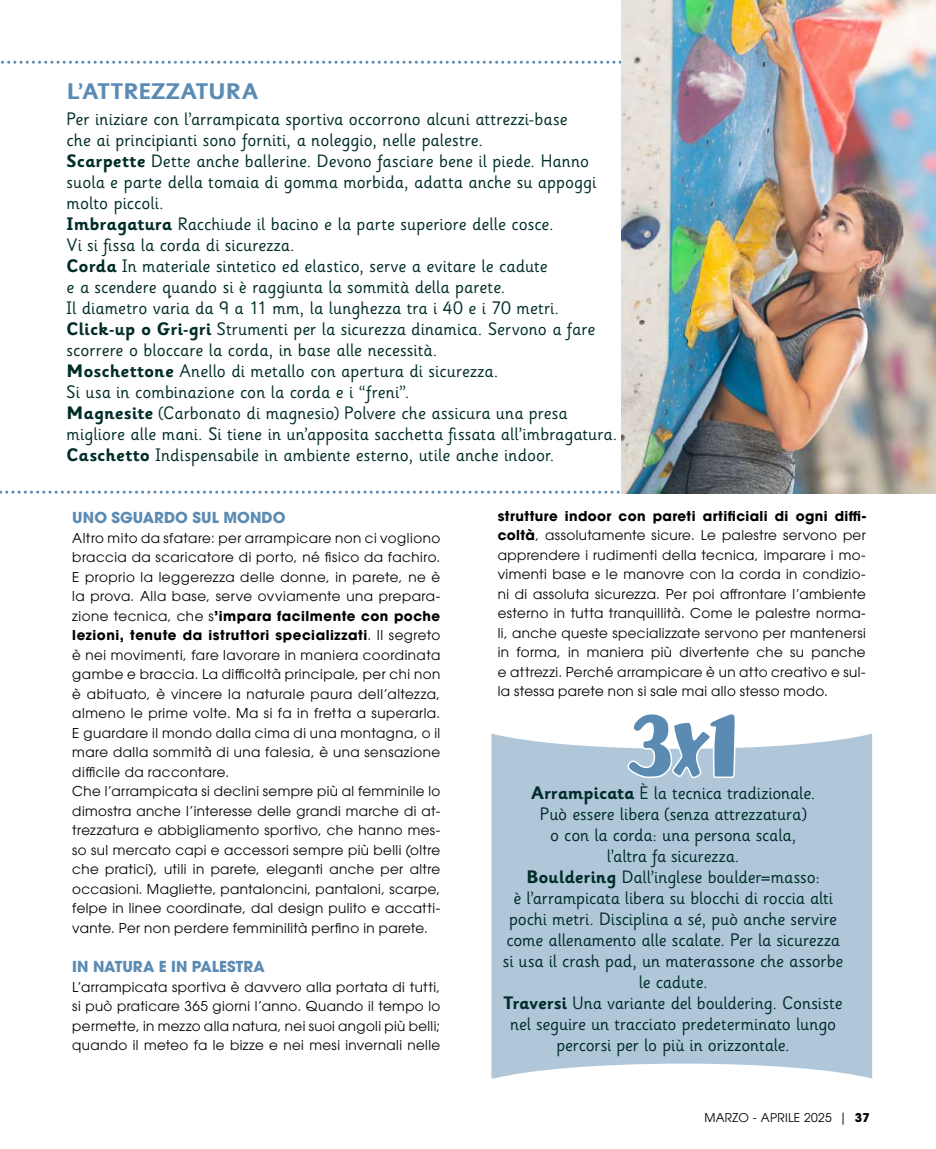
<style>
.page{position:relative;width:936px;height:1149px;background:#fff}
.page>*{position:absolute;margin:0;border:0;box-sizing:border-box;transform-origin:0 0}
.t1{font:700 22.5px "Sassoon Infant Std";letter-spacing:.01em;color:#5b8bb3}
.t2{font:18px/21px "Sassoon Infant Std";color:#002d29}
.t3{font:700 15px "ITC Avant Garde Std";letter-spacing:.005em;color:#5b8bb3}
.t4{font:13.5px/19.5px "ITC Avant Garde Std";letter-spacing:.03em;color:#000;text-align:justify}
.t5{font:12px "ITC Avant Garde Std";letter-spacing:.025em;color:#000}
.s1{font-weight:700}
</style>
<div class="page">
<svg style="left:0;top:61px;width:621px;height:432px"></svg>
<div style="left:491px;top:733px;width:381px;height:345px;background:#b0c7da"></div>
<img style="left:621px;top:0;width:314px;height:493px">
<svg style="left:627px;top:714px;width:109px;height:65px"></svg>
<h1 class="t1" style="left:67px;top:77px;width:193px">L’ATTREZZATURA</h1>
<p class="t2" style="left:67px;top:109px;width:552px">Per iniziare con l’arrampicata sportiva occorrono alcuni attrezzi-base<br>che ai principianti sono forniti, a noleggio, nelle palestre.<br><span class="s1">Scarpette</span> Dette anche ballerine. Devono fasciare bene il piede. Hanno suola e parte della tomaia di gomma morbida, adatta anche su appoggi molto piccoli.<br><span class="s1">Imbragatura</span> Racchiude il bacino e la parte superiore delle cosce.<br>Vi si fissa la corda di sicurezza.<br><span class="s1">Corda</span> In materiale sintetico ed elastico, serve a evitare le cadute<br>e a scendere quando si è raggiunta la sommità della parete.<br>Il diametro varia da 9 a 11 mm, la lunghezza tra i 40 e i 70 metri.<br><span class="s1">Click-up o Gri-gri</span> Strumenti per la sicurezza dinamica. Servono a fare scorrere o bloccare la corda, in base alle necessità.<br><span class="s1">Moschettone</span> Anello di metallo con apertura di sicurezza.<br>Si usa in combinazione con la corda e i “freni”.<br><span class="s1">Magnesite</span> (Carbonato di magnesio) Polvere che assicura una presa migliore alle mani. Si tiene in un’apposita sacchetta fissata all’imbragatura.<br><span class="s1">Caschetto</span> Indispensabile in ambiente esterno, utile anche indoor.</p>
<p class="t3" style="left:72px;top:507px;width:215px">UNO SGUARDO SUL MONDO</p>
<p class="t4" style="left:72px;top:527px;width:369px;text-align:left">Altro mito da sfatare: per arrampicare non ci vogliono braccia da scaricatore di porto, né fisico da fachiro.<br>E proprio la leggerezza delle donne, in parete, ne è la prova. Alla base, serve ovviamente una prepara&shy;zione tecnica, che s<span class="s1">’impara facilmente con poche lezioni, tenute da istruttori specializzati</span>. Il segreto è nei movimenti, fare lavorare in maniera coordinata gambe e braccia. La difficoltà principale, per chi non è abituato, è vincere la naturale paura dell’altezza, almeno le prime volte. Ma si fa in fretta a superarla.<br>E guardare il mondo dalla cima di una montagna, o il mare dalla sommità di una falesia, è una sensazione difficile da raccontare.<br>Che l’arrampicata si declini sempre più al femminile lo dimostra anche l’interesse delle grandi marche di at&shy;trezzatura e abbigliamento sportivo, che hanno mes&shy;so sul mercato capi e accessori sempre più belli (oltre che pratici), utili in parete, eleganti anche per altre occasioni. Magliette, pantaloncini, pantaloni, scarpe, felpe in linee coordinate, dal design pulito e accatti&shy;vante. Per non perdere femminilità perfino in parete.</p>
<p class="t3" style="left:72px;top:956px;width:194px">IN NATURA E IN PALESTRA</p>
<p class="t4" style="left:72px;top:976px;width:369px">L’arrampicata sportiva è davvero alla portata di tutti, si può praticare 365 giorni l’anno. Quando il tempo lo permette, in mezzo alla natura, nei suoi angoli più belli; quando il meteo fa le bizze e nei mesi invernali nelle</p>
<p class="t4" style="left:497px;top:505px;width:369px"><span class="s1">strutture indoor con pareti artificiali di ogni diffi&shy;coltà</span>, assolutamente sicure. Le palestre servono per apprendere i rudimenti della tecnica, imparare i mo&shy;vimenti base e le manovre con la corda in condizio&shy;ni di assoluta sicurezza. Per poi affrontare l’ambiente esterno in tutta tranquillità. Come le palestre norma&shy;li, anche queste specializzate servono per mantenersi in forma, in maniera più divertente che su panche e attrezzi. Perché arrampicare è un atto creativo e sul&shy;la stessa parete non si sale mai allo stesso modo.</p>
<p class="t2" style="left:503px;top:782px;width:342px;text-align:center"><span class="s1">Arrampicata</span> È la tecnica tradizionale.<br>Può essere libera (senza attrezzatura)<br>o con la corda: una persona scala,<br>l’altra fa sicurezza.<br><span class="s1">Bouldering</span> Dall’inglese boulder=masso:<br>è l’arrampicata libera su blocchi di roccia alti pochi metri. Disciplina a sé, può anche servire come allenamento alle scalate. Per la sicurezza si usa il crash pad, un materassone che assorbe le cadute.<br><span class="s1">Traversi</span> Una variante del bouldering. Consiste nel seguire un tracciato predeterminato lungo percorsi per lo più in orizzontale.</p>
<p class="t5" style="left:704px;top:1110px;width:167px">MARZO - APRILE 2025 | <span class="s1">37</span></p>
</div>
